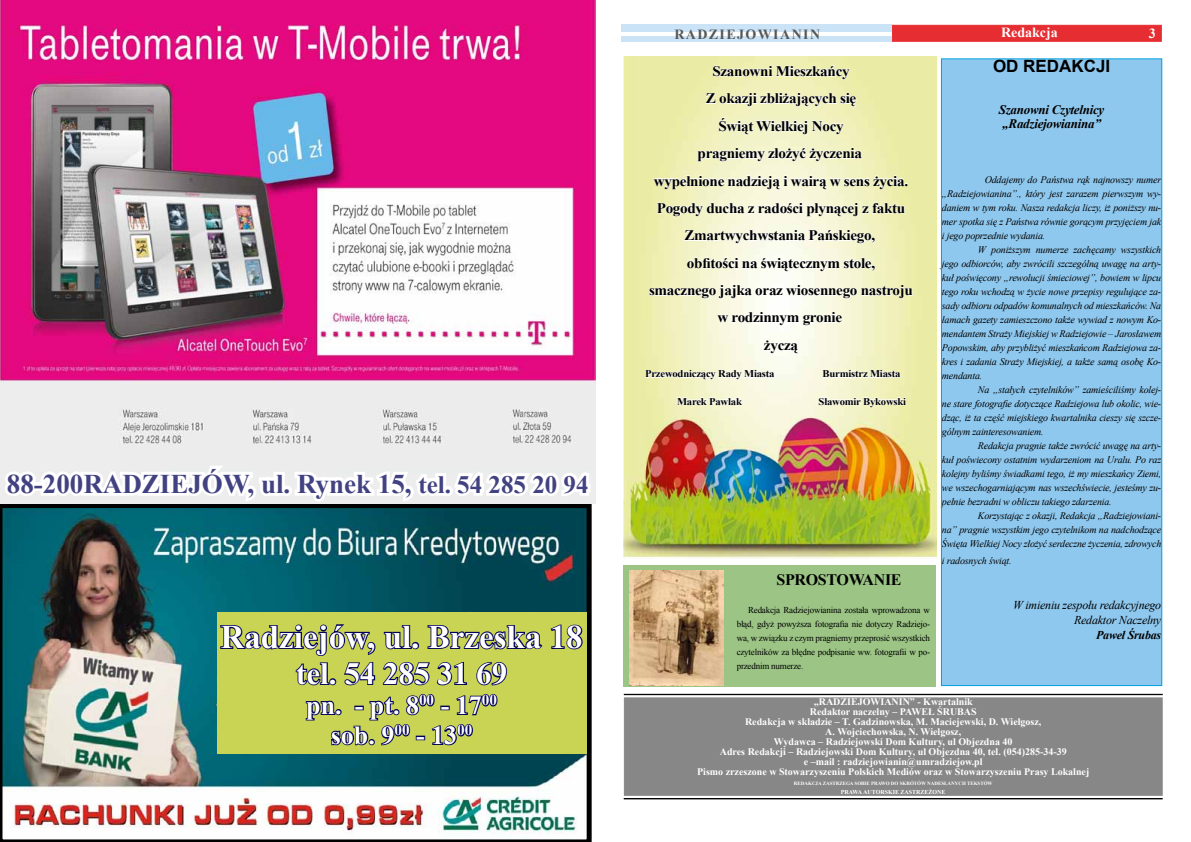
<style>
.page{position:relative;width:1191px;height:842px;background:#fff}
.page>*{position:absolute;margin:0;border:0;box-sizing:border-box;transform-origin:0 0}
.t1{font:700 33px "Times New Roman";color:#fff}
.t2{font:700 31px "Times New Roman";color:#fff}
.t3{font:700 27px "Times New Roman";color:#424282}
.t4{font:700 26px/30px "Times New Roman";color:#fff;text-align:center}
.t5{font:700 25px "Times New Roman";color:#424282}
.t6{font:700 17px "Arial";color:#000}
.t7{font:700 16px "Times New Roman";letter-spacing:-.02em;color:#000}
.t8{font:700 14.6px/27.4px "Times New Roman";letter-spacing:-.02em;color:#000;text-align:center;scale:1.04 1}
.t9{font:700 14px "Times New Roman";letter-spacing:.1em;color:#575756}
.t10{font:700 14px "Times New Roman";color:#fff}
.t11{font:italic 700 13px/14px "Times New Roman";letter-spacing:-.02em;color:#000}
.t12{font:italic 12px/15px "Times New Roman";letter-spacing:-.02em;color:#000;text-align:right}
.t13{font:italic 700 12px "Times New Roman";letter-spacing:-.02em;color:#000}
.t14{font:700 10.3px "Times New Roman";letter-spacing:-.02em;color:#000;scale:1.04 1}
.t15{font:italic 10px/14px "Times New Roman";letter-spacing:-.02em;color:#000;text-align:justify}
.t16{font:700 10px/10px "Times New Roman";color:#fff;text-align:center}
.t17{font:9px/14px "Times New Roman";letter-spacing:-.02em;color:#000;text-align:justify}
.t18{font:700 6px "Times New Roman";color:#fff}
.t19{font:700 5px "Times New Roman";color:#fff}
.s1{font-size:27px}
</style>
<div class="page">
<img style="left:624px;top:57px;width:312px;height:501px">
<div style="left:624px;top:697px;width:538px;height:99px;background:#878787;border:1px solid #878787"></div>
<div style="left:891px;top:25px;width:270px;height:17px;background:#e62d32;border:1px solid #e62d32"></div>
<div style="left:621px;top:25px;width:270px;height:17px;background:#cae3f7"></div>
<hr style="left:621px;top:32px;width:270px;height:4px;background:#fff">
<hr style="left:624px;top:798px;width:538px;height:1px;background:#000">
<hr style="left:624px;top:799px;width:538px;height:1px;background:#000">
<hr style="left:624px;top:694px;width:538px;height:1px;background:#000">
<div style="left:941px;top:59px;width:220px;height:626px;background:#8fc8ee"></div>
<div style="left:941px;top:58px;width:221px;height:628px;border:1px solid #00a1de"></div>
<svg style="left:712px;top:65px;width:138px;height:15px"></svg>
<svg style="left:705px;top:93px;width:151px;height:14px"></svg>
<svg style="left:718px;top:117px;width:126px;height:18px"></svg>
<svg style="left:697px;top:148px;width:165px;height:14px"></svg>
<svg style="left:653px;top:175px;width:255px;height:14px"></svg>
<svg style="left:656px;top:202px;width:249px;height:15px"></svg>
<svg style="left:684px;top:230px;width:191px;height:14px"></svg>
<svg style="left:687px;top:257px;width:188px;height:14px"></svg>
<svg style="left:649px;top:285px;width:264px;height:14px"></svg>
<svg style="left:717px;top:312px;width:125px;height:14px"></svg>
<svg style="left:763px;top:340px;width:35px;height:14px"></svg>
<svg style="left:645px;top:370px;width:130px;height:10px"></svg>
<svg style="left:822px;top:370px;width:79px;height:8px"></svg>
<svg style="left:677px;top:397px;width:65px;height:8px"></svg>
<svg style="left:818px;top:397px;width:88px;height:10px"></svg>
<div style="left:624px;top:566px;width:311px;height:121px;background:#9bc485"></div>
<img style="left:629px;top:570px;width:94px;height:115px">
<img style="left:0;top:0;width:595px;height:474px">
<img style="left:0;top:526px;width:591px;height:316px">
<div style="left:0;top:381px;width:118px;height:91px;background:#ededed"></div>
<svg style="left:0;top:461px;width:593px;height:65px"></svg>
<div style="left:217px;top:612px;width:369px;height:142px;background:#c9d455"></div>
<svg style="left:550px;top:624px;width:33px;height:26px"></svg>
<svg style="left:220px;top:624px;width:323px;height:122px"></svg>
<h3 class="t3" style="left:7px;top:465px;width:154px">88-200RADZIEJÓW</h3>
<h3 class="t5" style="left:247px;top:467px;width:342px"><span class="s1">, ul. Rynek 15,</span> tel. 54 285 20 94</h3>
<h1 class="t1" style="left:220px;top:614px;width:364px">Radziejów, ul. Brzeska 18</h1>
<h2 class="t2" style="left:296px;top:652px;width:212px">tel. 54 285 31 69</h2>
<h3 class="t4" style="left:306px;top:689px;width:192px">pn. - pt. 8<sup>00</sup> - 17<sup>00 </sup>sob. 9<sup>00</sup> - 13<sup>00</sup></h3>
<h3 class="t9" style="left:674px;top:25px;width:147px">RADZIEJOWIANIN</h3>
<h3 class="t10" style="left:1001px;top:22px;width:58px">Redakcja</h3>
<h3 class="t10" style="left:1148px;top:24px;width:8px">3</h3>
<p class="t8" style="left:649px;top:57px;width:255px">Szanowni Mieszkańcy<br>Z okazji zbliżających się<br>Świąt Wielkiej Nocy<br>pragniemy złożyć życzenia<br>wypełnione nadzieją i wairą w sens życia.<br>Pogody ducha z radości płynącej z faktu<br>Zmartwychwstania Pańskiego,<br>obfitości na świątecznym stole,<br>smacznego jajka oraz wiosennego nastroju w rodzinnym gronie<br>życzą</p>
<p class="t14" style="left:645px;top:367px;width:126px">Przewodniczący Rady Miasta</p>
<p class="t14" style="left:822px;top:367px;width:76px">Burmistrz Miasta</p>
<p class="t14" style="left:677px;top:394px;width:64px">Marek Pawlak</p>
<p class="t14" style="left:818px;top:394px;width:86px">Sławomir Bykowski</p>
<h3 class="t7" style="left:776px;top:568px;width:118px">SPROSTOWANIE</h3>
<p class="t17" style="left:736px;top:602px;width:195px;text-indent:11px">Redakcja Radziejowianina została wprowadzona w błąd, gdyż powyższa fotografia nie dotyczy Radziejo&shy;wa, w związku z czym pragniemy przeprosić wszystkich czytelników za błędne podpisanie ww. fotografii w po&shy;przednim numerze.</p>
<h3 class="t6" style="left:993px;top:55px;width:119px">OD REDAKCJI</h3>
<h3 class="t11" style="left:998px;top:102px;width:107px">Szanowni Czytelnicy „Radziejowianina”</h3>
<p class="t15" style="left:942px;top:172px;width:221px;text-indent:43px">Oddajemy do Państwa rąk najnowszy numer „Radziejowianina”., który jest zarazem pierwszym wy&shy;daniem w tym roku. Nasza redakcja liczy, iż poniższy nu&shy;mer spotka się z Państwa równie gorącym przyjęciem jak i jego poprzednie wydania.</p>
<p class="t15" style="left:942px;top:242px;width:221px;text-indent:36px">W poniższym numerze zachęcamy wszystkich jego odbiorców, aby zwrócili szczególną uwagę na arty&shy;kuł poświęcony „rewolucji śmieciowej”, bowiem w lipcu tego roku wchodzą w życie nowe przepisy regulujące za&shy;sady odbioru odpadów komunalnych od mieszkańców. Na łamach gazety zamieszczono także wywiad z nowym Ko&shy;mendantem Straży Miejskiej w Radziejowie – Jarosławem Popowskim, aby przybliżyć mieszkańcom Radziejowa za&shy;kres i zadania Straży Miejskiej, a także samą osobę Ko&shy;mendanta.</p>
<p class="t15" style="left:942px;top:382px;width:221px;text-indent:36px">Na „stałych czytelników” zamieściliśmy kolej&shy;ne stare fotografie dotyczące Radziejowa lub okolic, wie&shy;dząc, iż ta część miejskiego kwartalnika cieszy się szcze&shy;gólnym zainteresowaniem.</p>
<p class="t15" style="left:942px;top:438px;width:221px;text-indent:36px">Redakcja pragnie także zwrócić uwagę na arty&shy;kuł poświecony ostatnim wydarzeniom na Uralu. Po raz kolejny byliśmy świadkami tego, iż my mieszkańcy Ziemi, we wszechogarniającym nas wszechświecie, jesteśmy zu&shy;pełnie bezradni w obliczu takiego zdarzenia.</p>
<p class="t15" style="left:942px;top:508px;width:221px;text-indent:36px">Korzystając z okazji, Redakcja „Radziejowiani&shy;na” pragnie wszystkim jego czytelnikom na nadchodzące Święta Wielkiej Nocy złożyć serdeczne życzenia, zdrowych</p>
<p class="t15" style="left:942px;top:553px;width:71px">i radosnych świąt.</p>
<p class="t12" style="left:1013px;top:597px;width:150px">W imieniu zespołu redakcyjnego<br>Redaktor Naczelny</p>
<p class="t13" style="left:1096px;top:626px;width:67px">Paweł Śrubas</p>
<p class="t16" style="left:697px;top:696px;width:394px">„RADZIEJOWIANIN” - Kwartalnik<br>Redaktor naczelny – Paweł Śrubas<br>Redakcja w składzie – T. Gadzinowska, M. Maciejewski, D. Wielgosz,<br>A. Wojciechowska, N. Wielgosz,<br>Wydawca – Radziejowski Dom Kultury, ul Objezdna 40<br>Adres Redakcji – Radziejowski Dom Kultury, ul Objezdna 40, tel. (054)285-34-39<br>e –mail : radziejowianin@umradziejow.pl<br>Pismo zrzeszone w Stowarzyszeniu Polskich Mediów oraz w Stowarzyszeniu Prasy Lokalnej</p>
<p class="t19" style="left:794px;top:780px;width:200px">Redakcja zastrzega sobie prawo do skrótów nadesłAnych tekstów</p>
<p class="t18" style="left:841px;top:788px;width:106px">Prawa autorskie zastrzeżone</p>
</div>
